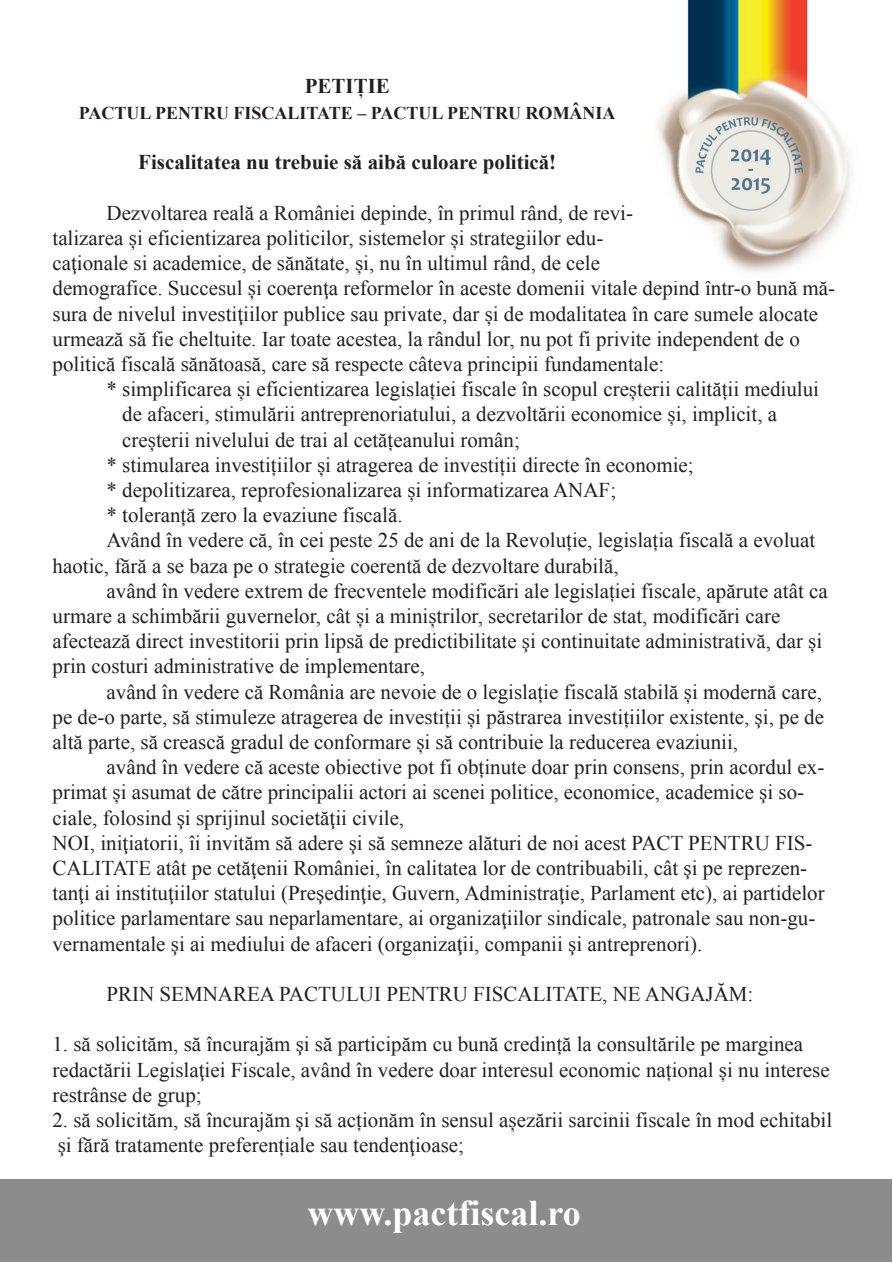
<style>
.page{position:relative;width:893px;height:1263px;background:#fff}
.page>*{position:absolute;margin:0;border:0;box-sizing:border-box;transform-origin:0 0}
.t1{font:700 36px "Times New Roman";color:#fff}
.t2{font:21px/25.2px "Times New Roman";color:#231f20}
.t3{font:700 21px "Times New Roman";color:#231f20}
.t4{font:700 18px "Times New Roman";color:#231f20}
</style>
<div class="page">
<img style="left:657px;top:0;width:194px;height:273px">
<div style="left:0;top:1179px;width:891px;height:83px;background:#8c8c8c"></div>
<p class="t3" style="left:305px;top:75px;width:87px">PETIȚIE</p>
<p class="t4" style="left:79px;top:103px;width:538px">PACTUL PENTRU FISCALITATE – PACTUL PENTRU ROMÂNIA</p>
<p class="t3" style="left:138px;top:150px;width:420px">Fiscalitatea nu trebuie să aibă culoare politică!</p>
<p class="t2" style="left:53px;top:200px;width:784px;text-indent:54px">Dezvoltarea reală a României depinde, în primul rând, de revi-<br>talizarea și eficientizarea politicilor, sistemelor și strategiilor edu-<br>caţionale si academice, de sănătate, și, nu în ultimul rând, de cele<br>demografice. Succesul și coerenţa reformelor în aceste domenii vitale depind într-o bună mă&shy;sura de nivelul investiţiilor publice sau private, dar și de modalitatea în care sumele alocate urmează să fie cheltuite. Iar toate acestea, la rândul lor, nu pot fi privite independent de o politică fiscală sănătoasă, care să respecte câteva principii fundamentale:</p>
<p class="t2" style="left:107px;top:376px;width:714px">* simplificarea și eficientizarea legislației fiscale în scopul creșterii calității mediului</p>
<p class="t2" style="left:122px;top:402px;width:656px">de afaceri, stimulării antreprenoriatului, a dezvoltării economice și, implicit, a</p>
<p class="t2" style="left:122px;top:427px;width:399px">creșterii nivelului de trai al cetățeanului român;</p>
<p class="t2" style="left:107px;top:452px;width:589px">* stimularea investițiilor și atragerea de investiții directe în economie;</p>
<p class="t2" style="left:107px;top:477px;width:511px">* depolitizarea, reprofesionalizarea și informatizarea ANAF;</p>
<p class="t2" style="left:107px;top:502px;width:298px">* toleranță zero la evaziune fiscală.</p>
<p class="t2" style="left:107px;top:528px;width:710px">Având în vedere că, în cei peste 25 de ani de la Revoluție, legislația fiscală a evoluat</p>
<p class="t2" style="left:53px;top:553px;width:568px">haotic, fără a se baza pe o strategie coerentă de dezvoltare durabilă,</p>
<p class="t2" style="left:107px;top:578px;width:723px">având în vedere extrem de frecventele modificări ale legislației fiscale, apărute atât ca</p>
<p class="t2" style="left:53px;top:603px;width:729px">urmare a schimbării guvernelor, cât și a miniștrilor, secretarilor de stat, modificări care</p>
<p class="t2" style="left:53px;top:628px;width:771px">afectează direct investitorii prin lipsă de predictibilitate şi continuitate administrativă, dar și</p>
<p class="t2" style="left:53px;top:654px;width:374px">prin costuri administrative de implementare,</p>
<p class="t2" style="left:107px;top:679px;width:717px">având în vedere că România are nevoie de o legislație fiscală stabilă și modernă care,</p>
<p class="t2" style="left:53px;top:704px;width:773px">pe de-o parte, să stimuleze atragerea de investiții și păstrarea investițiilor existente, şi, pe de</p>
<p class="t2" style="left:53px;top:729px;width:687px">altă parte, să crească gradul de conformare și să contribuie la reducerea evaziunii,</p>
<p class="t2" style="left:107px;top:754px;width:719px">având în vedere că aceste obiective pot fi obținute doar prin consens, prin acordul ex-</p>
<p class="t2" style="left:53px;top:780px;width:753px">primat și asumat de către principalii actori ai scenei politice, economice, academice şi so-</p>
<p class="t2" style="left:53px;top:805px;width:353px">ciale, folosind şi sprijinul societăţii civile,</p>
<p class="t2" style="left:53px;top:830px;width:761px">NOI, iniţiatorii, îi invităm să adere şi să semneze alături de noi acest PACT PENTRU FIS-</p>
<p class="t2" style="left:53px;top:855px;width:756px">CALITATE atât pe cetăţenii României, în calitatea lor de contribuabili, cât şi pe reprezen-</p>
<p class="t2" style="left:53px;top:880px;width:774px">tanţi ai instituţiilor statului (Preşedinţie, Guvern, Administraţie, Parlament etc), ai partidelor</p>
<p class="t2" style="left:53px;top:906px;width:764px">politice parlamentare sau neparlamentare, ai organizaţiilor sindicale, patronale sau non-gu-</p>
<p class="t2" style="left:52px;top:931px;width:651px">vernamentale şi ai mediului de afaceri (organizaţii, companii şi antreprenori).</p>
<p class="t2" style="left:106px;top:981px;width:648px">PRIN SEMNAREA PACTULUI PENTRU FISCALITATE, NE ANGAJĂM:</p>
<p class="t2" style="left:52px;top:1032px;width:779px">1. să solicităm, să încurajăm şi să participăm cu bună credință la consultările pe marginea redactării Legislaţiei Fiscale, având în vedere doar interesul economic național și nu interese restrânse de grup;</p>
<p class="t2" style="left:52px;top:1107px;width:781px">2. să solicităm, să încurajăm şi să acționăm în sensul așezării sarcinii fiscale în mod echitabil şi fără tratamente preferențiale sau tendenţioase;</p>
<h1 class="t1" style="left:307px;top:1193px;width:275px">www.pactfiscal.ro</h1>
</div>
